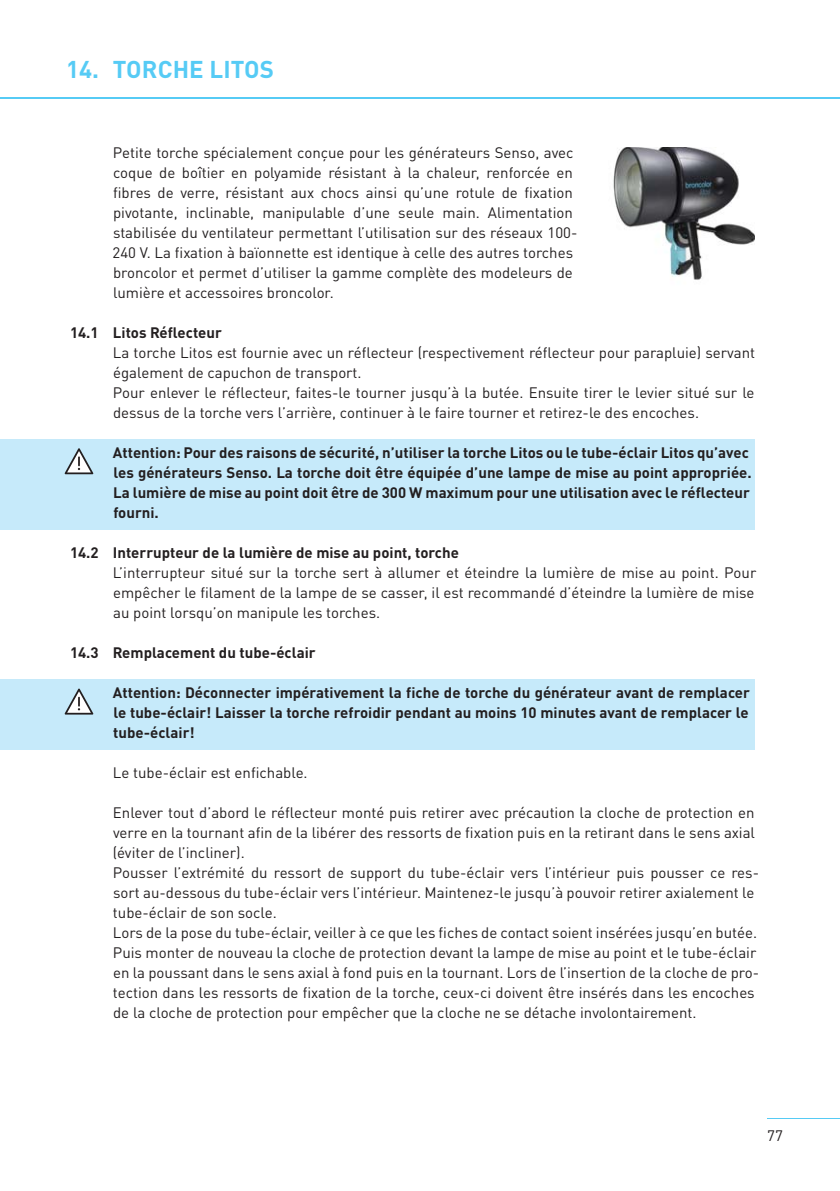
<style>
.page{position:relative;width:840px;height:1191px;background:#fff}
.page>*{position:absolute;margin:0;border:0;box-sizing:border-box;transform-origin:0 0}
.t1{font:700 24px "DINOT";letter-spacing:.005em;color:#56cbf5}
.t2{font:15px/20px "DINOT";color:#231f20}
.t3{font:700 15px/20px "DINOT";color:#231f20}
</style>
<div class="page">
<hr style="left:766px;top:1118px;width:73px;height:1px;background:#56cbf5">
<hr style="left:0;top:97px;width:839px;height:1px;background:#56cbf5">
<div style="left:0;top:439px;width:754px;height:90px;background:#c6eafa"></div>
<div style="left:0;top:679px;width:754px;height:70px;background:#c6eafa"></div>
<svg style="left:65px;top:448px;width:28px;height:26px"></svg>
<svg style="left:65px;top:688px;width:28px;height:26px"></svg>
<img style="left:613px;top:148px;width:141px;height:132px">
<h1 class="t1" style="left:66px;top:54px;width:209px">14. torche lItos</h1>
<p class="t2" style="left:112px;top:142px;width:466px">Petite torche spécialement conçue pour les générateurs Senso, avec coque de boîtier en polyamide résistant à la chaleur, renforcée en fibres de verre, résistant aux chocs ainsi quʼune rotule de fixation pivotante, inclinable, manipulable d’une seule main. Alimentation stabilisée du ventilateur permettant l’utilisation sur des réseaux 100- 240 V. La fixation à baïonnette est identique à celle des autres torches broncolor et permet d’utiliser la gamme complète des modeleurs de lumière et accessoires broncolor.</p>
<p class="t3" style="left:70px;top:322px;width:153px">14.1 litos réflecteur</p>
<p class="t2" style="left:113px;top:342px;width:643px">La torche Litos est fournie avec un réflecteur (respectivement réflecteur pour parapluie) servant également de capuchon de transport.<br>Pour enlever le réflecteur, faites-le tourner jusquʼà la butée. Ensuite tirer le levier situé sur le dessus de la torche vers lʼarrière, continuer à le faire tourner et retirez-le des encoches.</p>
<p class="t3" style="left:113px;top:442px;width:640px">attention: pour des raisons de sécurité, n’utiliser la torche litos ou le tube-éclair litos qu’avec les générateurs senso. la torche doit être équipée d’une lampe de mise au point appropriée. la lumière de mise au point doit être de 300 w maximum pour une utilisation avec le réflecteur fourni.</p>
<p class="t3" style="left:70px;top:542px;width:390px">14.2 Interrupteur de la lumière de mise au point, torche</p>
<p class="t2" style="left:113px;top:562px;width:644px">L’interrupteur situé sur la torche sert à allumer et éteindre la lumière de mise au point. Pour empêcher le filament de la lampe de se casser, il est recommandé d’éteindre la lumière de mise au point lorsqu’on manipule les torches.</p>
<p class="t3" style="left:70px;top:642px;width:247px">14.3 remplacement du tube-éclair</p>
<p class="t3" style="left:113px;top:682px;width:638px;text-align:justify">attention: déconnecter impérativement la fiche de torche du générateur avant de remplacer le tube-éclair! laisser la torche refroidir pendant au moins 10 minutes avant de remplacer le tube-éclair!</p>
<p class="t2" style="left:113px;top:762px;width:196px">Le tube-éclair est enfichable.</p>
<p class="t2" style="left:113px;top:802px;width:647px">Enlever tout d’abord le réflecteur monté puis retirer avec précaution la cloche de protection en verre en la tournant afin de la libérer des ressorts de fixation puis en la retirant dans le sens axial (éviter de l’incliner).<br>Pousser l’extrémité du ressort de support du tube-éclair vers l’intérieur puis pousser ce res&shy;sort au-dessous du tube-éclair vers l’intérieur. Maintenez-le jusqu’à pouvoir retirer axialement le tube-éclair de son socle.<br>Lors de la pose du tube-éclair, veiller à ce que les fiches de contact soient insérées jusqu’en butée.<br>Puis monter de nouveau la cloche de protection devant la lampe de mise au point et le tube-éclair en la poussant dans le sens axial à fond puis en la tournant. Lors de l’insertion de la cloche de pro&shy;tection dans les ressorts de fixation de la torche, ceux-ci doivent être insérés dans les encoches de la cloche de protection pour empêcher que la cloche ne se détache involontairement.</p>
<p class="t2" style="left:766px;top:1125px;width:17px">77</p>
</div>
